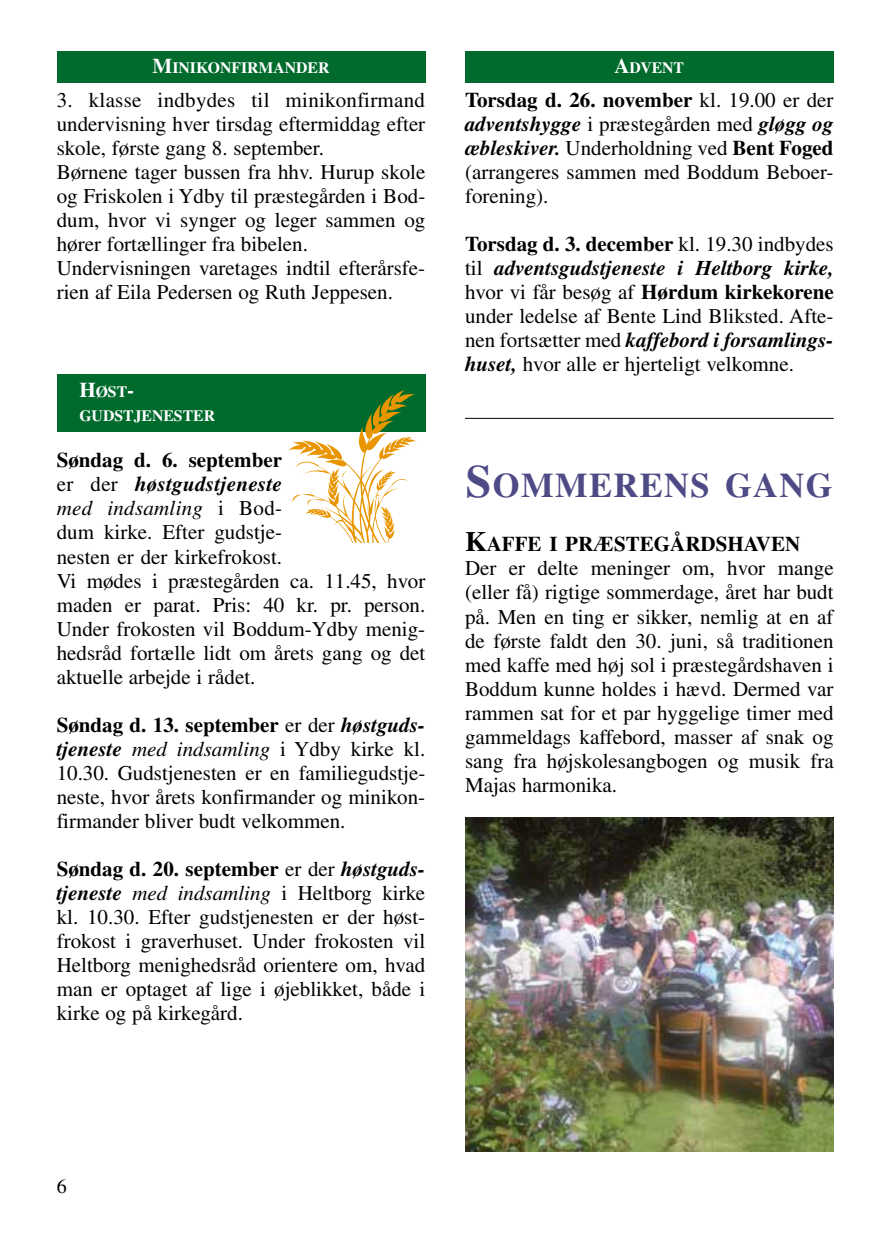
<style>
.page{position:relative;width:879px;height:1248px;background:#fff}
.page>*{position:absolute;margin:0;border:0;box-sizing:border-box;transform-origin:0 0}
.t1{font:700 34.4px "Times";letter-spacing:.04em;color:#4e4a85}
.t2{font:21px/24px "Times";color:#000;text-align:justify}
.t3{font:20px "Times";color:#000}
.t4{font:700 15.8px/24px "Times";color:#fff}
.s1{font-size:21px}
.s2{font-weight:700}
.s3{font-weight:700;font-style:italic}
.s4{font-style:italic}
.s5{font-size:46px}
.s6{font-weight:700;font-size:28px}
</style>
<div class="page">
<div style="left:57px;top:51px;width:368px;height:31px;background:#006b2d"></div>
<div style="left:465px;top:51px;width:368px;height:31px;background:#006b2d"></div>
<div style="left:57px;top:374px;width:368px;height:58px;background:#006b2d"></div>
<svg style="left:288px;top:390px;width:128px;height:153px"></svg>
<hr style="left:465px;top:418px;width:368px;height:1px;background:#000">
<img style="left:465px;top:817px;width:368px;height:334px">
<p class="t4" style="left:153px;top:56px;width:178px"><span class="s1">M</span>INIKONFIRMANDER</p>
<p class="t4" style="left:614px;top:56px;width:71px"><span class="s1">A</span>DVENT</p>
<p class="t2" style="left:57px;top:88px;width:370px;text-align:left">3. klasse indbydes til minikonfirmand undervisning hver tirsdag eftermiddag efter skole, første gang 8. september.<br>Børnene tager bussen fra hhv. Hurup skole og Friskolen i Ydby til præstegården i Bod&shy;dum, hvor vi synger og leger sammen og hører fortællinger fra bibelen.<br>Undervisningen varetages indtil efterårsfe&shy;rien af Eila Pedersen og Ruth Jeppesen.</p>
<p class="t4" style="left:79px;top:379px;width:137px"><span class="s1">H</span>ØST<span class="s1">-<br></span>GUDSTJENESTER</p>
<p class="t2" style="left:57px;top:448px;width:370px;text-align:left"><span class="s2">Søndag d. 6. september<br></span>er der <span class="s3">høstgudstjeneste<br></span><span class="s4">med indsamling</span> i Bod-<br>dum kirke. Efter gudstje-<br>nesten er der kirkefrokost.<br>Vi mødes i præstegården ca. 11.45, hvor maden er parat. Pris: 40 kr. pr. person.<br>Under frokosten vil Boddum-Ydby menig&shy;hedsråd fortælle lidt om årets gang og det aktuelle arbejde i rådet.</p>
<p class="t2" style="left:57px;top:712px;width:370px"><span class="s2">Søndag d. 13. september</span> er der <span class="s3">høstguds&shy;tjeneste</span> <span class="s4">med indsamling</span> i Ydby kirke kl.<br>10.30. Gudstjenesten er en familiegudstje&shy;neste, hvor årets konfirmander og minikon&shy;firmander bliver budt velkommen.</p>
<p class="t2" style="left:57px;top:856px;width:370px"><span class="s2">Søndag d. 20. september</span> er der <span class="s3">høstguds&shy;tjeneste</span> <span class="s4">med indsamling</span> i Heltborg kirke kl. 10.30. Efter gudstjenesten er der høst&shy;frokost i graverhuset. Under frokosten vil Heltborg menighedsråd orientere om, hvad man er optaget af lige i øjeblikket, både i kirke og på kirkegård.</p>
<p class="t2" style="left:465px;top:88px;width:370px"><span class="s2">Torsdag d. 26. november</span> kl. 19.00 er der <span class="s3">adventshygge</span> i præstegården med <span class="s3">gløgg og æbleskiver.</span> Underholdning ved <span class="s2">Bent Foged </span>(arrangeres sammen med Boddum Beboer&shy;forening).</p>
<p class="t2" style="left:465px;top:232px;width:370px"><span class="s2">Torsdag d. 3. december</span> kl. 19.30 indbydes til <span class="s3">adventsgudstjeneste i Heltborg kirke, </span>hvor vi får besøg af <span class="s2">Hørdum kirkekorene </span>under ledelse af Bente Lind Bliksted. Afte&shy;nen fortsætter med <span class="s3">kaffebord i forsamlings&shy;huset,</span> hvor alle er hjerteligt velkomne.</p>
<h1 class="t1" style="left:466px;top:464px;width:368px"><span class="s5">S</span>OMMERENS GANG</h1>
<p class="t2" style="left:465px;top:532px;width:370px;text-align:left"><span class="s6">K</span><span class="s2">AFFE I PRÆSTEGÅRDSHAVEN </span>Der er delte meninger om, hvor mange (eller få) rigtige sommerdage, året har budt på. Men en ting er sikker, nemlig at en af de første faldt den 30. juni, så traditionen med kaffe med høj sol i præstegårdshaven i Boddum kunne holdes i hævd. Dermed var rammen sat for et par hyggelige timer med gammeldags kaffebord, masser af snak og sang fra højskolesangbogen og musik fra Majas harmonika.</p>
<p class="t3" style="left:57px;top:1174px;width:11px">6</p>
</div>
